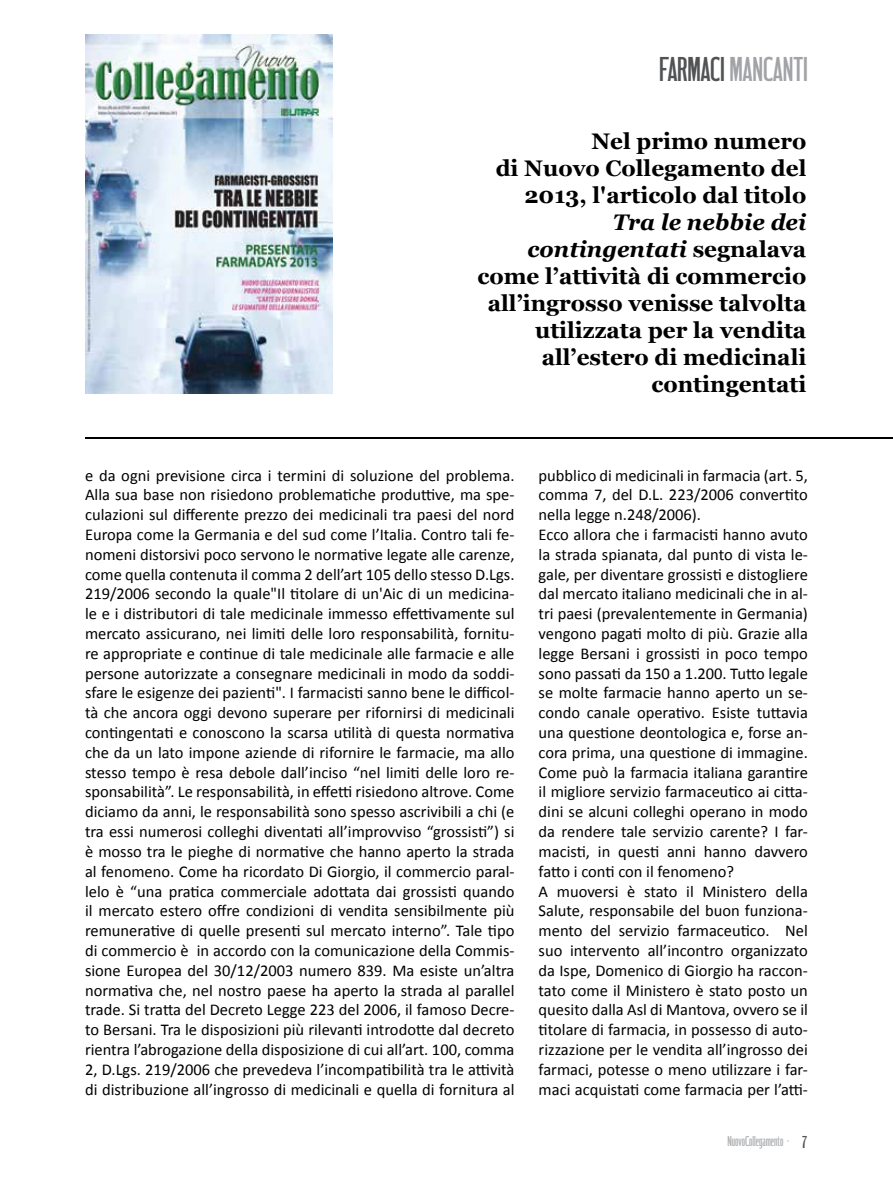
<style>
.page{position:relative;width:893px;height:1191px;background:#fff}
.page>*{position:absolute;margin:0;border:0;box-sizing:border-box;transform-origin:0 0}
.t1{font:36px "HWT Unit Gothic 721";color:#a1a3a6}
.t2{font:700 22.5px/27px "Georgia";color:#000;text-align:right}
.t3{font:16.5px/19.8px "Calibri";color:#000}
.t4{font:15px "HWT Unit Gothic 721";color:#afb1b4}
.s1{color:#515254}
.s2{font-style:italic}
.s3{font-size:18px;color:#515254}
</style>
<div class="page">
<img style="left:85px;top:34px;width:247px;height:359px">
<hr style="left:85px;top:437px;width:808px;height:2px;background:#000">
<h1 class="t1" style="left:659px;top:48px;width:150px"><span class="s1">FARMACI</span> MANCANTI</h1>
<h2 class="t2" style="left:496px;top:126px;width:312px">Nel primo numero<br>di Nuovo Collegamento del<br>2013, l'articolo dal titolo</h2>
<h2 class="t2" style="left:477px;top:207px;width:330px"><span class="s2">Tra le nebbie dei contingentati</span> segnalava come l’attività di commercio all’ingrosso venisse talvolta utilizzata per la vendita all’estero di medicinali contingentati</h2>
<p class="t3" style="left:85px;top:465px;width:431px;text-align:justify">e da ogni previsione circa i termini di soluzione del problema.<br>Alla sua base non risiedono problematiche produttive, ma spe&shy;culazioni sul differente prezzo dei medicinali tra paesi del nord Europa come la Germania e del sud come l’Italia. Contro tali fe&shy;nomeni distorsivi poco servono le normative legate alle carenze, come quella contenuta il comma 2 dell’art 105 dello stesso D.Lgs.<br>219/2006 secondo la quale"Il titolare di un'Aic di un medicina&shy;le e i distributori di tale medicinale immesso effettivamente sul mercato assicurano, nei limiti delle loro responsabilità, fornitu&shy;re appropriate e continue di tale medicinale alle farmacie e alle persone autorizzate a consegnare medicinali in modo da soddi&shy;sfare le esigenze dei pazienti". I farmacisti sanno bene le difficol&shy;tà che ancora oggi devono superare per rifornirsi di medicinali contingentati e conoscono la scarsa utilità di questa normativa che da un lato impone aziende di rifornire le farmacie, ma allo stesso tempo è resa debole dall’inciso “nel limiti delle loro re&shy;sponsabilità”. Le responsabilità, in effetti risiedono altrove. Come diciamo da anni, le responsabilità sono spesso ascrivibili a chi (e tra essi numerosi colleghi diventati all’improvviso “grossisti”) si è mosso tra le pieghe di normative che hanno aperto la strada al fenomeno. Come ha ricordato Di Giorgio, il commercio paral&shy;lelo è “una pratica commerciale adottata dai grossisti quando il mercato estero offre condizioni di vendita sensibilmente più remunerative di quelle presenti sul mercato interno”. Tale tipo di commercio è in accordo con la comunicazione della Commis&shy;sione Europea del 30/12/2003 numero 839. Ma esiste un’altra normativa che, nel nostro paese ha aperto la strada al parallel trade. Si tratta del Decreto Legge 223 del 2006, il famoso Decre&shy;to Bersani. Tra le disposizioni più rilevanti introdotte dal decreto rientra l’abrogazione della disposizione di cui all’art. 100, comma 2, D.Lgs. 219/2006 che prevedeva l’incompatibilità tra le attività di distribuzione all’ingrosso di medicinali e quella di fornitura al</p>
<p class="t3" style="left:539px;top:465px;width:271px">pubblico di medicinali in farmacia (art. 5, comma 7, del D.L. 223/2006 convertito nella legge n.248/2006).<br>Ecco allora che i farmacisti hanno avuto la strada spianata, dal punto di vista le&shy;gale, per diventare grossisti e distogliere dal mercato italiano medicinali che in al&shy;tri paesi (prevalentemente in Germania) vengono pagati molto di più. Grazie alla legge Bersani i grossisti in poco tempo sono passati da 150 a 1.200. Tutto legale se molte farmacie hanno aperto un se&shy;condo canale operativo. Esiste tuttavia una questione deontologica e, forse an&shy;cora prima, una questione di immagine.<br>Come può la farmacia italiana garantire il migliore servizio farmaceutico ai citta&shy;dini se alcuni colleghi operano in modo da rendere tale servizio carente? I far&shy;macisti, in questi anni hanno davvero fatto i conti con il fenomeno?<br>A muoversi è stato il Ministero della Salute, responsabile del buon funziona&shy;mento del servizio farmaceutico. Nel suo intervento all’incontro organizzato da Ispe, Domenico di Giorgio ha raccon&shy;tato come il Ministero è stato posto un quesito dalla Asl di Mantova, ovvero se il titolare di farmacia, in possesso di auto&shy;rizzazione per le vendita all’ingrosso dei farmaci, potesse o meno utilizzare i far&shy;maci acquistati come farmacia per l’atti-</p>
<p class="t4" style="left:727px;top:1132px;width:81px">NuovoCollegamento - <span class="s3">7</span></p>
</div>
